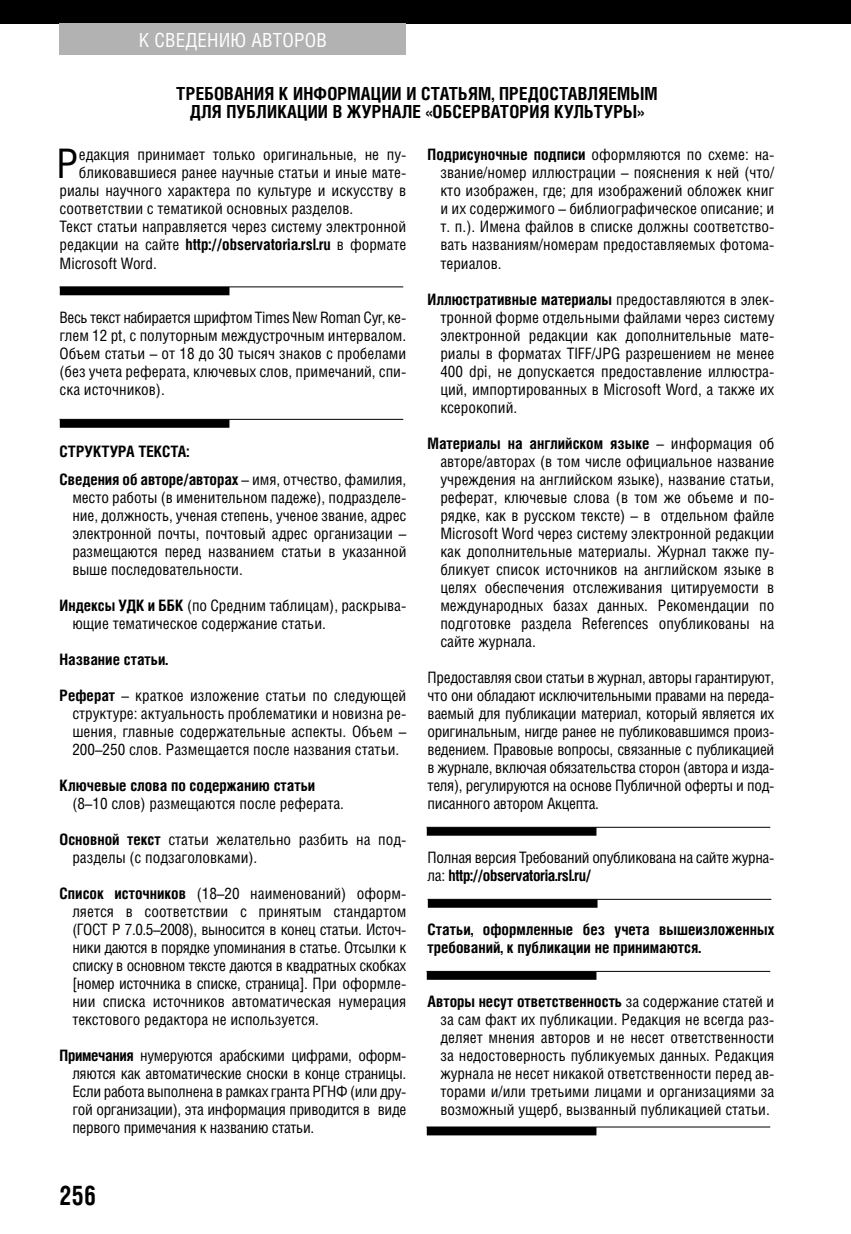
<style>
.page{position:relative;width:851px;height:1234px;background:#fff}
.page>*{position:absolute;margin:0;border:0;box-sizing:border-box;transform-origin:0 0}
.t1{font:40.8px "Helios Cond";color:#000}
.t2{font:700 27px "Helios Cond C";color:#000;scale:.9 1}
.t3{font:19.5px "Helios Cond C";letter-spacing:.01em;color:#fff}
.t4{font:700 18px/18px "Helios Cond";letter-spacing:.01em;color:#000;text-align:center}
.t5{font:15.75px/18px "Helios Cond";color:#000;text-align:justify}
.t6{font:700 15.75px/27.5px "Helios Cond";color:#000}
.t7{font:15.75px/18px "Helios Cond";letter-spacing:-.02em;color:#000}
.s1{font-weight:700}
.s2{font-weight:400}
</style>
<div class="page">
<hr style="left:60px;top:419px;width:343px;height:1px;background:#000">
<div style="left:61px;top:420px;width:168px;height:7px;background:#000"></div>
<div style="left:60px;top:419px;width:169px;height:8px;border:2px solid #000"></div>
<hr style="left:426px;top:826px;width:344px;height:1px;background:#000">
<div style="left:427px;top:827px;width:168px;height:7px;background:#000"></div>
<div style="left:426px;top:827px;width:170px;height:8px;border:2px solid #000"></div>
<hr style="left:60px;top:286px;width:343px;height:1px;background:#000">
<div style="left:61px;top:287px;width:168px;height:7px;background:#000"></div>
<div style="left:60px;top:287px;width:169px;height:8px;border:2px solid #000"></div>
<hr style="left:426px;top:970px;width:344px;height:1px;background:#000">
<div style="left:427px;top:971px;width:168px;height:7px;background:#000"></div>
<div style="left:426px;top:971px;width:170px;height:8px;border:2px solid #000"></div>
<hr style="left:427px;top:898px;width:344px;height:1px;background:#000">
<div style="left:428px;top:899px;width:168px;height:7px;background:#000"></div>
<div style="left:428px;top:899px;width:169px;height:8px;border:2px solid #000"></div>
<hr style="left:426px;top:1126px;width:344px;height:1px;background:#000">
<div style="left:427px;top:1127px;width:168px;height:7px;background:#000"></div>
<div style="left:426px;top:1126px;width:170px;height:9px;border:2px solid #000"></div>
<div style="left:0;top:0;width:850px;height:23px;background:#000"></div>
<div style="left:60px;top:23px;width:346px;height:32px;background:#b2b2b2"></div>
<p class="t3" style="left:139px;top:33px;width:189px">К СВЕДЕНИЮ АВТОРОВ</p>
<p class="t4" style="left:176px;top:86px;width:483px">ТРЕБОВАНИЯ К ИНФОРМАЦИИ И СТАТЬЯМ, ПРЕДОСТАВЛЯЕМЫМ<br>ДЛЯ ПУБЛИКАЦИИ В ЖУРНАЛЕ «ОБСЕРВАТОРИЯ КУЛЬТУРЫ»</p>
<p class="t5" style="left:440px;top:147px;width:335px;text-indent:-13px"><span class="s1">Подрисуночные подписи</span> оформляются по схеме: на&shy;звание/номер иллюстрации – пояснения к ней (что/ кто изображен, где; для изображений обложек книг и их содержимого – библиографическое описание; и т. п.). Имена файлов в списке должны соответство&shy;вать названиям/номерам предоставляемых фотома&shy;териалов.</p>
<p class="t5" style="left:440px;top:291px;width:335px;text-indent:-13px"><span class="s1">Иллюстративные материалы</span> предоставляются в элек&shy;тронной форме отдельными файлами через систему электронной редакции как дополнительные мате&shy;риалы в форматах TIFF/JPG разрешением не менее 400 dpi, не допускается предоставление иллюстра&shy;ций, импортированных в Microsoft Word, а также их ксерокопий.</p>
<p class="t5" style="left:440px;top:435px;width:335px;text-indent:-13px"><span class="s1">Материалы на английском языке</span> – информация об авторе/авторах (в том числе официальное название учреждения на английском языке), название статьи, реферат, ключевые слова (в том же объеме и по&shy;рядке, как в русском тексте) – в отдельном файле Microsoft Word через систему электронной редакции как дополнительные материалы. Журнал также пу&shy;бликует список источников на английском языке в целях обеспечения отслеживания цитируемости в международных базах данных. Рекомендации по подготовке раздела References опубликованы на сайте журнала.</p>
<p class="t5" style="left:427px;top:669px;width:348px">Предоставляя свои статьи в журнал, авторы гарантируют, что они обладают исключительными правами на переда&shy;ваемый для публикации материал, который является их оригинальным, нигде ранее не публиковавшимся произ&shy;ведением. Правовые вопросы, связанные с публикацией в журнале, включая обязательства сторон (автора и изда&shy;теля), регулируются на основе Публичной оферты и под&shy;писанного автором Акцепта.</p>
<p class="t7" style="left:427px;top:849px;width:348px">Полная версия Требований опубликована на сайте журна&shy;ла: <span class="s1">http://observatoria.rsl.ru/</span></p>
<p class="t6" style="left:427px;top:921px;width:348px;line-height:18px">Статьи, оформленные без учета вышеизложенных требований, к публикации не принимаются.</p>
<p class="t5" style="left:440px;top:993px;width:335px;text-indent:-13px"><span class="s1">Авторы несут ответственность</span> за содержание статей и за сам факт их публикации. Редакция не всегда раз&shy;деляет мнения авторов и не несет ответственности за недостоверность публикуемых данных. Редакция журнала не несет никакой ответственности перед ав&shy;торами и/или третьими лицами и организациями за возможный ущерб, вызванный публикацией статьи.</p>
<h1 class="t1" style="left:56px;top:149px;width:24px">Р</h1>
<p class="t5" style="left:79px;top:147px;width:329px">едакция принимает только оригинальные, не пу-</p>
<p class="t5" style="left:79px;top:165px;width:329px">бликовавшиеся ранее научные статьи и иные мате-</p>
<p class="t5" style="left:60px;top:183px;width:348px">риалы научного характера по культуре и искусству в</p>
<p class="t5" style="left:60px;top:201px;width:295px">соответствии с тематикой основных разделов.</p>
<p class="t5" style="left:60px;top:219px;width:348px">Текст статьи направляется через систему электронной</p>
<p class="t6" style="left:60px;top:232px;width:348px"><span class="s2">редакции на сайте</span> http://observatoria.rsl.ru <span class="s2">в формате</span></p>
<p class="t5" style="left:60px;top:255px;width:99px">Microsoft Word.</p>
<p class="t5" style="left:60px;top:309px;width:348px">Весь текст набирается шрифтом Times New Roman Cyr, ке&shy;глем 12 pt, с полуторным междустрочным интервалом.<br>Объем статьи – от 18 до 30 тысяч знаков с пробелами (без учета реферата, ключевых слов, примечаний, спи&shy;ска источников).</p>
<p class="t6" style="left:60px;top:439px;width:348px">СТРУКТУРА ТЕКСТА:<br>Сведения об авторе/авторах <span class="s2">– имя, отчество, фамилия,</span></p>
<p class="t5" style="left:72px;top:489px;width:335px">место работы (в именительном падеже), подразделе&shy;ние, должность, ученая степень, ученое звание, адрес электронной почты, почтовый адрес организации – размещаются перед названием статьи в указанной выше последовательности.</p>
<p class="t5" style="left:72px;top:597px;width:335px;text-indent:-13px"><span class="s1">Индексы УДК и ББК</span> (по Средним таблицам), раскрыва&shy;ющие тематическое содержание статьи.</p>
<p class="t6" style="left:60px;top:646px;width:110px">Название статьи.</p>
<p class="t5" style="left:72px;top:687px;width:335px;text-indent:-13px"><span class="s1">Реферат</span> – краткое изложение статьи по следующей структуре: актуальность проблематики и новизна ре&shy;шения, главные содержательные аспекты. Объем – 200–250 слов. Размещается после названия статьи.</p>
<p class="t6" style="left:60px;top:772px;width:257px">Ключевые слова по содержанию статьи</p>
<p class="t5" style="left:72px;top:795px;width:273px">(8–10 слов) размещаются после реферата.</p>
<p class="t5" style="left:72px;top:831px;width:335px;text-indent:-13px"><span class="s1">Основной текст</span> статьи желательно разбить на под&shy;разделы (с подзаголовками).</p>
<p class="t5" style="left:72px;top:885px;width:335px;text-indent:-13px"><span class="s1">Список источников</span> (18–20 наименований) оформ&shy;ляется в соответствии с при нятым стандартом (ГОСТ Р 7.0.5–2008), выносится в конец статьи. Источ&shy;ники даются в порядке упоминания в статье. Отсылки к списку в основном тексте даются в квадратных скобках [номер источника в списке, страница]. При оформле&shy;нии списка источников автоматическая нумерация текстового редактора не используется.</p>
<p class="t5" style="left:72px;top:1047px;width:335px;text-indent:-13px"><span class="s1">Примечания</span> нумеруются арабскими цифрами, оформ&shy;ляются как автоматические сноски в конце страницы.<br>Если работа выполнена в рамках гранта РГНФ (или дру&shy;гой организации), эта информация приводится в виде первого примечания к названию статьи.</p>
<h2 class="t2" style="left:60px;top:1185px;width:42px">256</h2>
</div>
